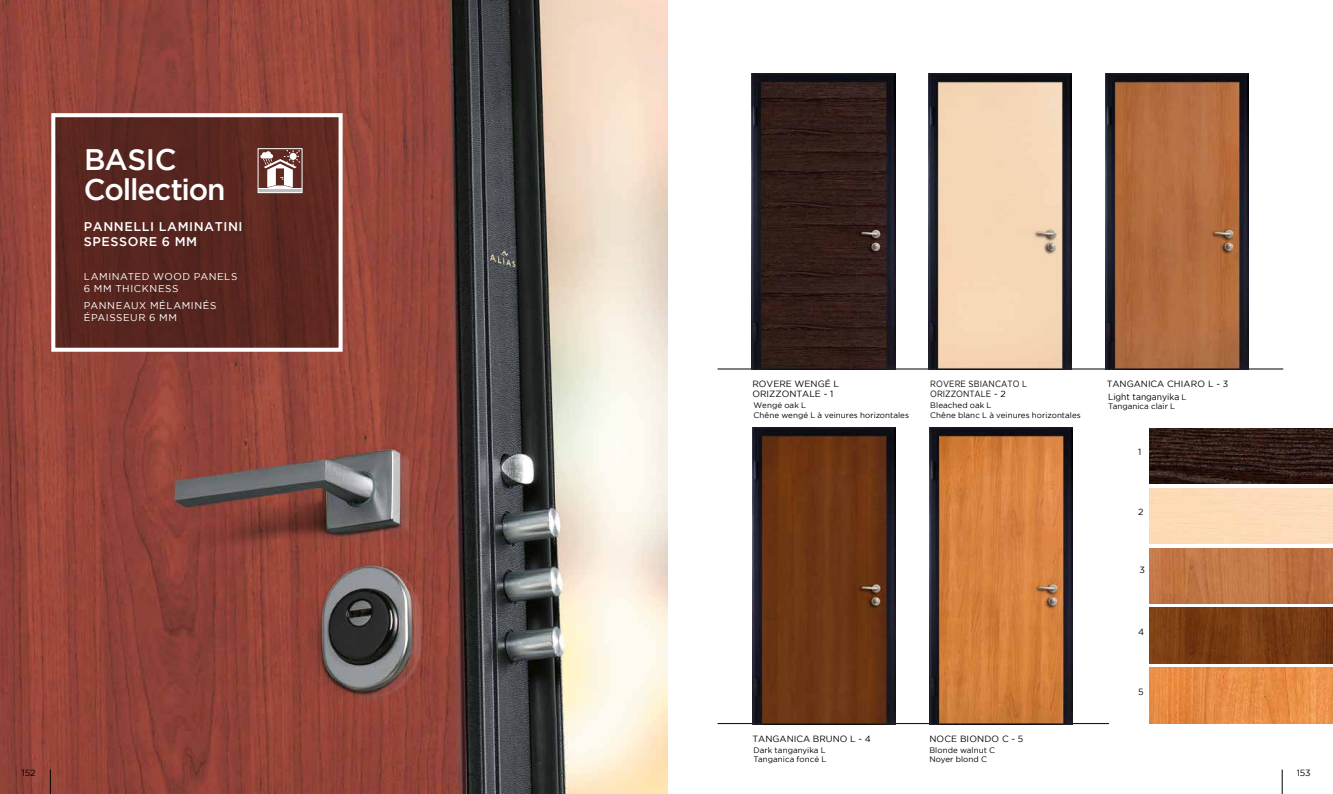
<style>
.page{position:relative;width:1333px;height:794px;background:#fff}
.page>*{position:absolute;margin:0;border:0;box-sizing:border-box;transform-origin:0 0}
.t1{font:500 29.7px/29.7px "Gotham";letter-spacing:-.035em;color:#fff}
.t2{font:500 12.6px/15.1px "Gotham";letter-spacing:.045em;color:#fff}
.t3{font:9.9px/11.9px "Gotham";letter-spacing:.06em;color:#fff}
.t4{font:9px/10.8px "Gotham";color:#000}
.t5{font:9px/10.8px "Gotham";color:#000;scale:.89 1}
.t6{font:9px "Gotham";color:#000;scale:.95 1}
.t7{font:8px/9.6px "Gotham";letter-spacing:.01em;color:#000}
.s1{font-size:8px}
</style>
<div class="page">
<img style="left:0;top:0;width:667px;height:794px">
<div style="left:51px;top:113px;width:291px;height:239px;background:#5a2620"></div>
<div style="left:51px;top:113px;width:291px;height:239px;border:4px solid #fff"></div>
<svg style="left:260px;top:150px;width:40px;height:39px"></svg>
<hr style="left:258px;top:189px;width:44px;height:4px;background:#bebebd">
<div style="left:258px;top:148px;width:44px;height:45px;border:1px solid #fff"></div>
<hr style="left:717px;top:723px;width:391px;height:1px;background:#000">
<hr style="left:717px;top:368px;width:566px;height:1px;background:#000">
<img style="left:1149px;top:428px;width:183px;height:56px">
<img style="left:1149px;top:548px;width:183px;height:55px">
<img style="left:1149px;top:608px;width:183px;height:55px">
<img style="left:1149px;top:668px;width:183px;height:55px">
<img style="left:752px;top:428px;width:143px;height:296px">
<img style="left:929px;top:428px;width:143px;height:296px">
<img style="left:1105px;top:74px;width:143px;height:295px">
<img style="left:928px;top:74px;width:143px;height:295px">
<img style="left:752px;top:74px;width:143px;height:295px">
<svg style="left:50px;top:769px;width:1px;height:25px"></svg>
<svg style="left:1281px;top:769px;width:1px;height:25px"></svg>
<h1 class="t1" style="left:84px;top:144px;width:143px">BASIC<br>Collection</h1>
<h2 class="t2" style="left:84px;top:218px;width:160px">PANNELLI LAMINATINI<br>SPESSORE 6 MM</h2>
<p class="t3" style="left:84px;top:270px;width:155px">LAMINATED WOOD PANELS<br>6 MM THICKNESS</p>
<p class="t3" style="left:84px;top:299px;width:134px">PANNEAUX MÉLAMINÉS<br>ÉPAISSEUR 6 MM</p>
<p class="t4" style="left:752px;top:378px;width:88px">ROVERE WENGÉ L<br>ORIZZONTALE - 1</p>
<p class="t5" style="left:930px;top:378px;width:110px">ROVERE SBIANCATO L<br>ORIZZONTALE - 2</p>
<p class="t4" style="left:1106px;top:378px;width:123px">TANGANICA CHIARO L - 3</p>
<p class="t6" style="left:1107px;top:391px;width:84px">Light tanganyika <span class="s1">L</span></p>
<p class="t7" style="left:1107px;top:401px;width:69px">Tanganica clair L</p>
<p class="t7" style="left:753px;top:400px;width:157px">Wengé oak L<br>Chêne wengé L à veinures horizontales</p>
<p class="t7" style="left:930px;top:400px;width:152px">Bleached oak L<br>Chêne blanc L à veinures horizontales</p>
<p class="t4" style="left:1138px;top:446px;width:5px">1</p>
<p class="t4" style="left:1138px;top:506px;width:7px">2</p>
<p class="t4" style="left:1139px;top:564px;width:7px">3</p>
<p class="t4" style="left:1138px;top:626px;width:8px">4</p>
<p class="t4" style="left:752px;top:733px;width:120px">TANGANICA BRUNO L - 4</p>
<p class="t4" style="left:929px;top:733px;width:95px">NOCE BIONDO C - 5</p>
<p class="t7" style="left:753px;top:745px;width:74px">Dark tanganyika L<br>Tanganica foncé L</p>
<p class="t7" style="left:929px;top:745px;width:67px">Blonde walnut C<br>Noyer blond C</p>
<p class="t4" style="left:1138px;top:686px;width:7px">5</p>
<p class="t4" style="left:22px;top:767px;width:15px">152</p>
<p class="t4" style="left:1296px;top:767px;width:15px">153</p>
</div>
